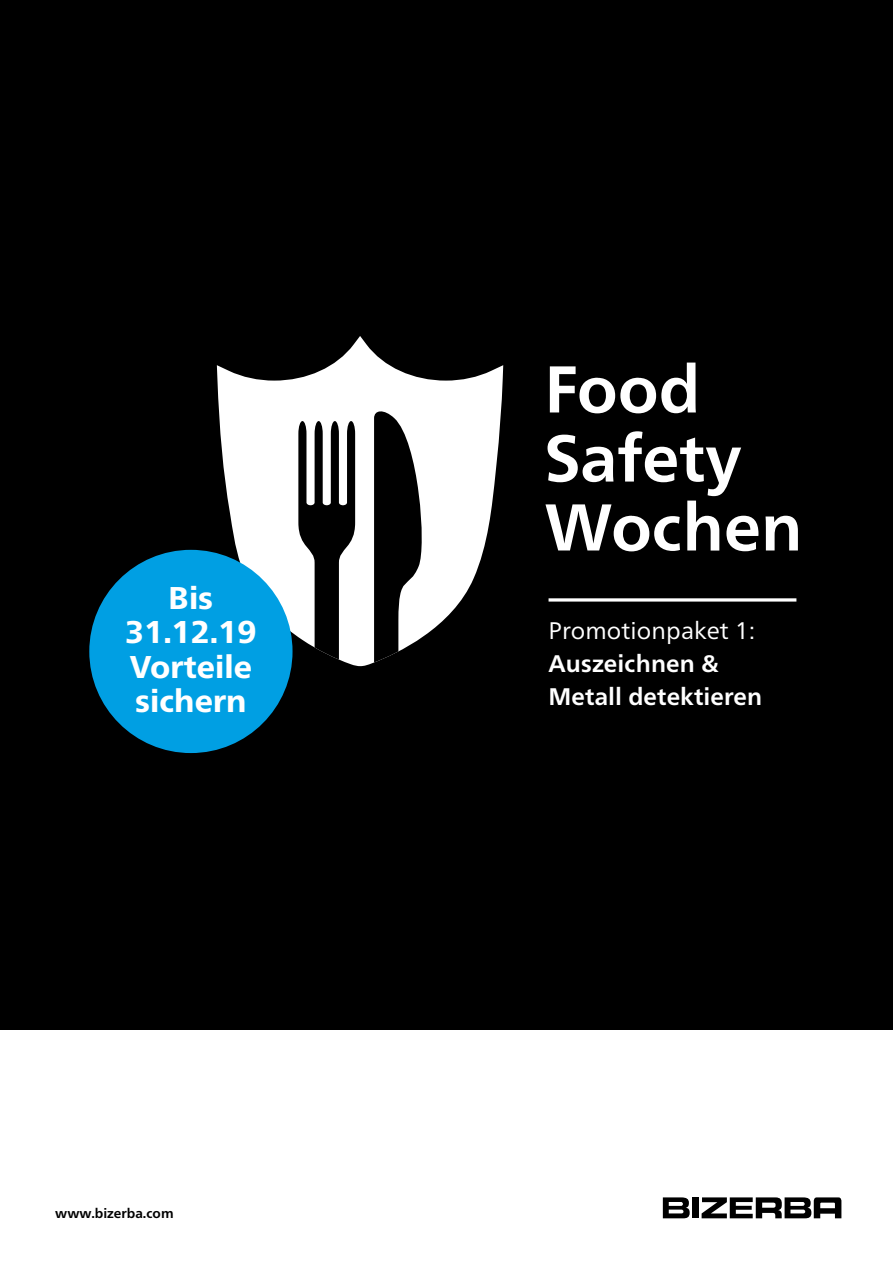
<style>
.page{position:relative;width:893px;height:1263px;background:#fff}
.page>*{position:absolute;margin:0;border:0;box-sizing:border-box;transform-origin:0 0}
.t1{font:700 66px/69px "Neue Frutiger LT Pro";color:#fff}
.Anlesetext_16_22_K{font:800 31.5px/34.5px "Neue Frutiger LT Pro";color:#fff}
.Copy_9_12_Grau{font:700 24px/33px "Neue Frutiger LT Pro";letter-spacing:.005em;color:#fff}
.Copy_9_12_Grau-2{font:24px "Neue Frutiger LT Pro";letter-spacing:.005em;color:#fff}
.URL_9_12_Bold_K{font:700 13.5px "Neue Frutiger LT Pro";color:#000}
</style>
<div class="page">
<div style="left:0;top:0;width:893px;height:1029px;background:#000"></div>
<svg style="left:702px;top:1197px;width:139px;height:21px"></svg>
<div style="left:692px;top:1197px;width:6px;height:21px;background:#000"></div>
<svg style="left:663px;top:1197px;width:27px;height:21px"></svg>
<svg style="left:549px;top:598px;width:247px;height:4px"></svg>
<svg style="left:217px;top:336px;width:286px;height:330px;fill:#fff"></svg>
<svg style="left:374px;top:409px;width:53px;height:257px"></svg>
<svg style="left:298px;top:421px;width:57px;height:245px"></svg>
<div style="left:89px;top:550px;width:204px;height:203px;background:#009fe3;border-radius:50%"></div>
<p class="Anlesetext_16_22_K" style="left:169px;top:580px;width:46px">Bis</p>
<p class="Anlesetext_16_22_K" style="left:125px;top:615px;width:133px">31.12.19</p>
<p class="Anlesetext_16_22_K" style="left:130px;top:649px;width:124px">Vorteile sichern</p>
<p class="URL_9_12_Bold_K" style="left:55px;top:1205px;width:120px">www.bizerba.com</p>
<p class="t1" style="left:544px;top:355px;width:260px">Food<br>Safety<br>Wochen</p>
<p class="Copy_9_12_Grau-2" style="left:549px;top:616px;width:208px">Promotionpaket 1:</p>
<p class="Copy_9_12_Grau" style="left:549px;top:647px;width:215px">Auszeichnen &amp;<br>Metall detektieren</p>
</div>
